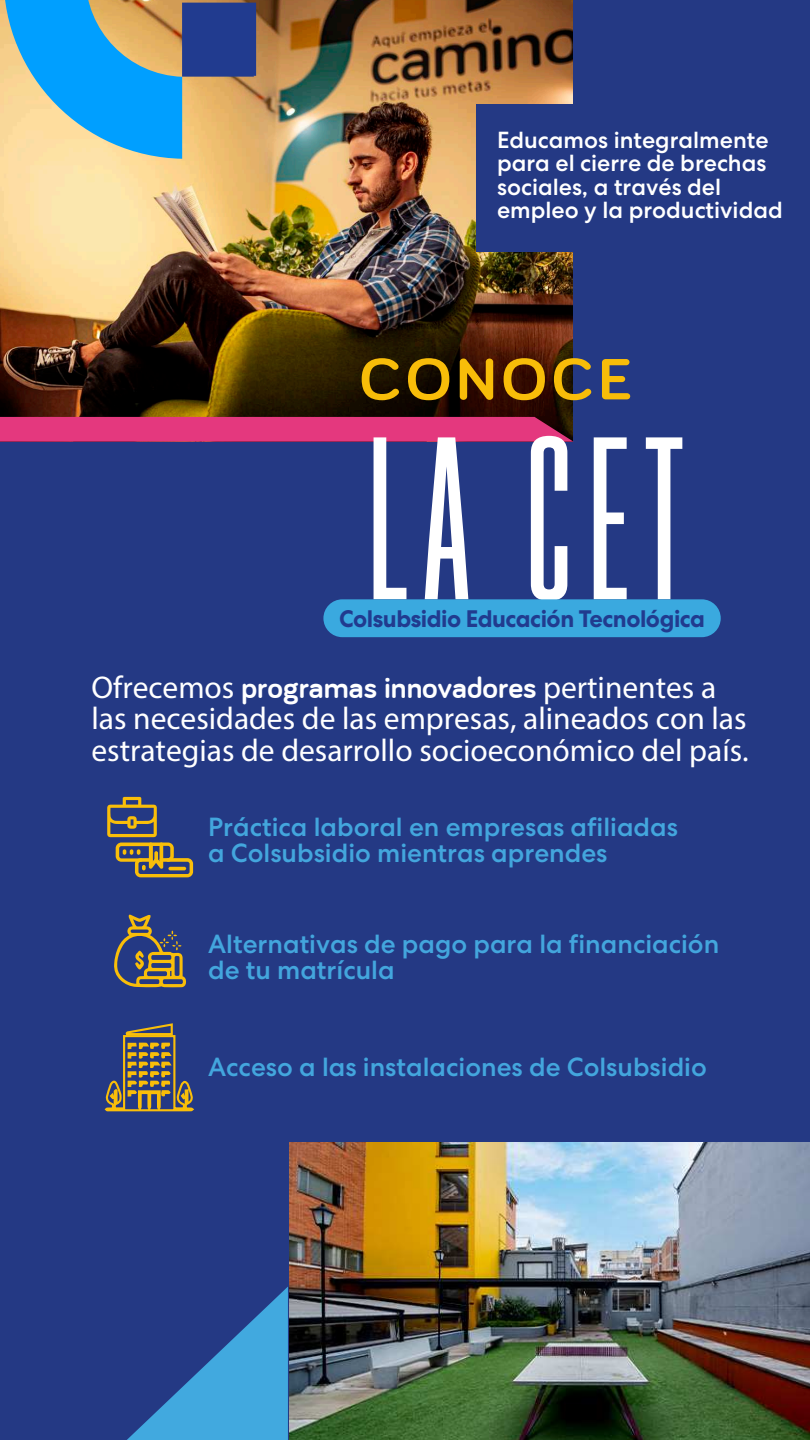
<style>
.page{position:relative;width:810px;height:1440px;background:#243984}
.page>*{position:absolute;margin:0;border:0;box-sizing:border-box;transform-origin:0 0}
.t1{font:169.05px "Gobold High";color:#fff;scale:1.09 1}
.t2{font:700 60px "Bariol";letter-spacing:.07em;color:#f8bd09;scale:1.09 1}
.t3{font:31.5px/31.7px "Bariol";color:#fff}
.t4{font:500 26.25px/26.2px "Centra No 2";color:#43a6dd}
.t5{font:700 23.85px "Centra No 2";letter-spacing:-.02em;color:#213b8f}
.t6{font:500 23.25px/23.2px "Centra No 2";color:#fff}
.s1{font-weight:700}
</style>
<div class="page">
<img style="left:0;top:0;width:573px;height:417px">
<svg style="left:4px;top:0;width:252px;height:159px"></svg>
<svg style="left:0;top:417px;width:574px;height:25px"></svg>
<div style="left:323px;top:599px;width:398px;height:38px;background:#3aa9df;border-radius:19px"></div>
<div style="left:476px;top:104px;width:306px;height:148px;background:#243984"></div>
<svg style="left:122px;top:797px;width:20px;height:6px"></svg>
<svg style="left:104px;top:803px;width:90px;height:309px"></svg>
<svg style="left:125px;top:1022px;width:49px;height:15px"></svg>
<svg style="left:127px;top:1287px;width:161px;height:153px"></svg>
<img style="left:289px;top:1143px;width:520px;height:297px">
<p class="t6" style="left:497px;top:130px;width:287px">Educamos integralmente para el cierre de brechas sociales, a través del empleo y la productividad</p>
<h2 class="t2" style="left:359px;top:346px;width:252px">CONOCE</h2>
<h1 class="t1" style="left:366px;top:442px;width:294px">LA CET</h1>
<p class="t5" style="left:339px;top:610px;width:368px">Colsubsidio Educación Tecnológica</p>
<p class="t3" style="left:91px;top:674px;width:659px">Ofrecemos <span class="s1">programas innovadores</span> pertinentes a las necesidades de las empresas, alineados con las estrategias de desarrollo socioeconómico del país.</p>
<p class="t4" style="left:208px;top:816px;width:471px">Práctica laboral en empresas afiliadas a Colsubsidio mientras aprendes</p>
<p class="t4" style="left:208px;top:933px;width:513px">Alternativas de pago para la financiación de tu matrícula</p>
<p class="t4" style="left:208px;top:1056px;width:500px">Acceso a las instalaciones de Colsubsidio</p>
</div>
